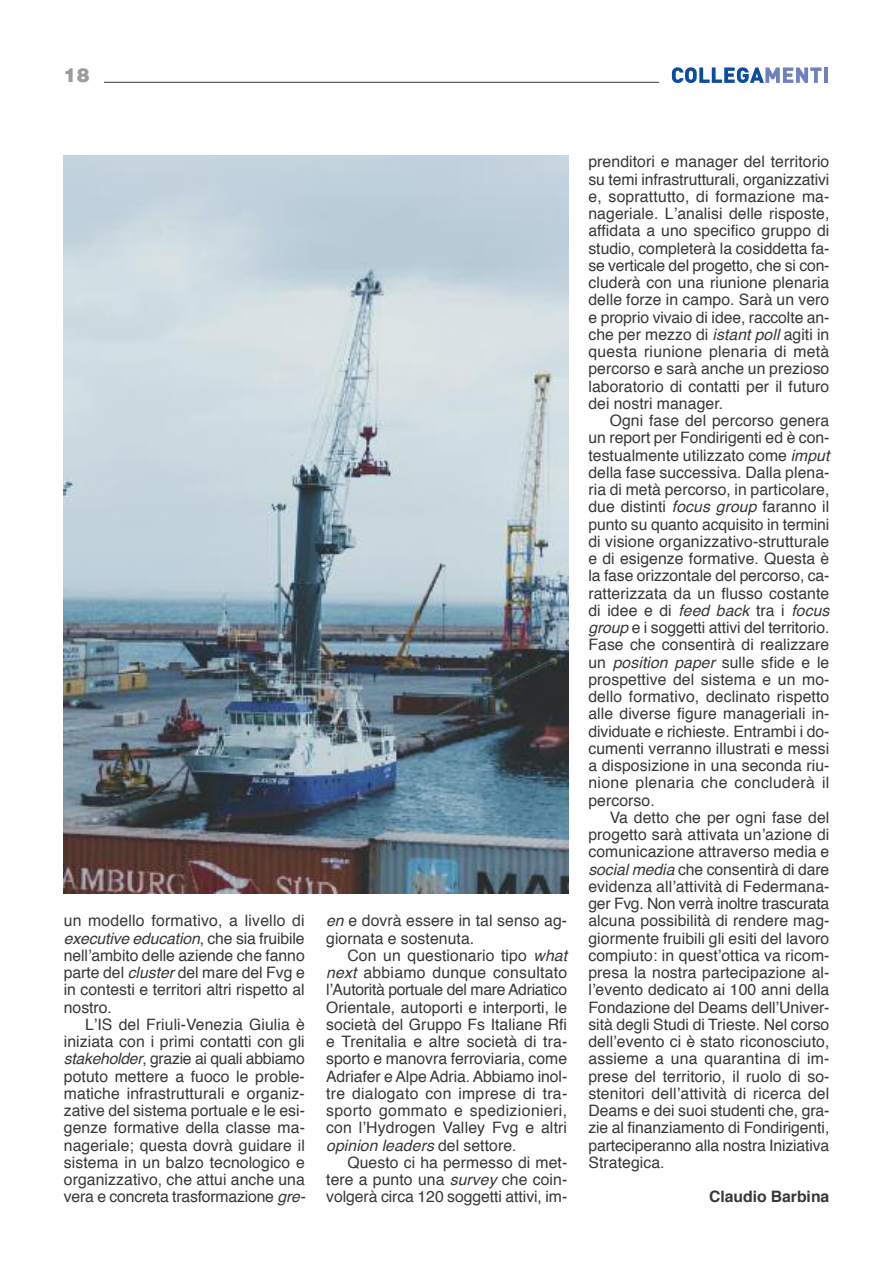
<style>
.page{position:relative;width:893px;height:1263px;background:#fff}
.page>*{position:absolute;margin:0;border:0;box-sizing:border-box;transform-origin:0 0}
.t1{font:900 19.5px "Helvetica";color:#9c9c9c}
.t2{font:15.75px/17.2px "Helvetica";letter-spacing:.005em;color:#393839;text-align:justify}
.t3{font:700 15.75px "Helvetica";color:#393839}
.s1{font-style:italic}
</style>
<div class="page">
<hr style="left:85px;top:82px;width:574px;height:1px;background:#393839">
<div style="left:64px;top:61px;width:40px;height:40px;background:#fff"></div>
<svg style="left:672px;top:67px;width:150px;height:16px"></svg>
<hr style="left:824px;top:67px;width:4px;height:16px;background:#6f80bf">
<img style="left:64px;top:155px;width:504px;height:738px">
<p class="t1" style="left:64px;top:61px;width:28px">18</p>
<p class="t2" style="left:64px;top:913px;width:242px">un modello formativo, a livello di <span class="s1">executive education</span>, che sia fruibile nell’ambito delle aziende che fanno parte del <span class="s1">cluster</span> del mare del Fvg e in contesti e territori altri rispetto al nostro.</p>
<p class="t2" style="left:64px;top:1017px;width:243px;text-indent:21px">L’IS del Friuli-Venezia Giulia è iniziata con i primi contatti con gli <span class="s1">stakeholder</span>, grazie ai quali abbiamo potuto mettere a fuoco le proble&shy;matiche infrastrutturali e organiz&shy;zative del sistema portuale e le esi&shy;genze formative della classe ma&shy;nageriale; questa dovrà guidare il sistema in un balzo tecnologico e organizzativo, che attui anche una vera e concreta trasformazione <span class="s1">gre-</span></p>
<p class="t2" style="left:326px;top:913px;width:243px"><span class="s1">en</span> e dovrà essere in tal senso ag&shy;giornata e sostenuta.</p>
<p class="t2" style="left:326px;top:948px;width:243px;text-indent:21px">Con un questionario tipo <span class="s1">what next</span> abbiamo dunque consultato l’Autorità portuale del mare Adriatico Orientale, autoporti e interporti, le società del Gruppo Fs Italiane Rfi e Trenitalia e altre società di tra&shy;sporto e manovra ferroviaria, come Adriafer e Alpe Adria. Abbiamo inol&shy;tre dialogato con imprese di tra&shy;sporto gommato e spedizionieri, con l’Hydrogen Valley Fvg e altri <span class="s1">opinion leaders</span> del settore.</p>
<p class="t2" style="left:326px;top:1155px;width:243px;text-indent:21px">Questo ci ha permesso di met&shy;tere a punto una <span class="s1">survey</span> che coin&shy;volgerà circa 120 soggetti attivi, im-</p>
<p class="t2" style="left:588px;top:154px;width:243px">prenditori e manager del territorio su temi infrastrutturali, organizzativi e, soprattutto, di formazione ma&shy;nageriale. L’analisi delle risposte, affidata a uno specifico gruppo di studio, completerà la cosiddetta fa&shy;se verticale del progetto, che si con&shy;cluderà con una riunione plenaria delle forze in campo. Sarà un vero e proprio vivaio di idee, raccolte an&shy;che per mezzo di <span class="s1">istant poll</span> agiti in questa riunione plenaria di metà percorso e sarà anche un prezioso laboratorio di contatti per il futuro dei nostri manager.</p>
<p class="t2" style="left:588px;top:413px;width:243px;text-indent:21px">Ogni fase del percorso genera un report per Fondirigenti ed è con&shy;testualmente utilizzato come <span class="s1">imput </span>della fase successiva. Dalla plena&shy;ria di metà percorso, in particolare, due distinti <span class="s1">focus group</span> faranno il punto su quanto acquisito in termini di visione organizzativo-strutturale e di esigenze formative. Questa è la fase orizzontale del percorso, ca&shy;ratterizzata da un flusso costante di idee e di <span class="s1">feed back</span> tra i <span class="s1">focus group</span> e i soggetti attivi del territorio.<br>Fase che consentirà di realizzare un <span class="s1">position paper</span> sulle sfide e le prospettive del sistema e un mo&shy;dello formativo, declinato rispetto alle diverse figure manageriali in&shy;dividuate e richieste. Entrambi i do&shy;cumenti verranno illustrati e messi a disposizione in una seconda riu&shy;nione plenaria che concluderà il percorso.</p>
<p class="t2" style="left:588px;top:810px;width:243px;text-indent:21px">Va detto che per ogni fase del progetto sarà attivata un’azione di comunicazione attraverso media e <span class="s1">social media</span> che consentirà di dare evidenza all’attività di Federmana&shy;ger Fvg. Non verrà inoltre trascurata alcuna possibilità di rendere mag&shy;giormente fruibili gli esiti del lavoro compiuto: in quest’ottica va ricom&shy;presa la nostra partecipazione al&shy;l’evento dedicato ai 100 anni della Fondazione del Deams dell’Univer&shy;sità degli Studi di Trieste. Nel corso dell’evento ci è stato riconosciuto, assieme a una quarantina di im&shy;prese del territorio, il ruolo di so&shy;stenitori dell’attività di ricerca del Deams e dei suoi studenti che, gra&shy;zie al finanziamento di Fondirigenti, parteciperanno alla nostra Iniziativa Strategica.</p>
<p class="t3" style="left:709px;top:1190px;width:122px">Claudio Barbina</p>
</div>
